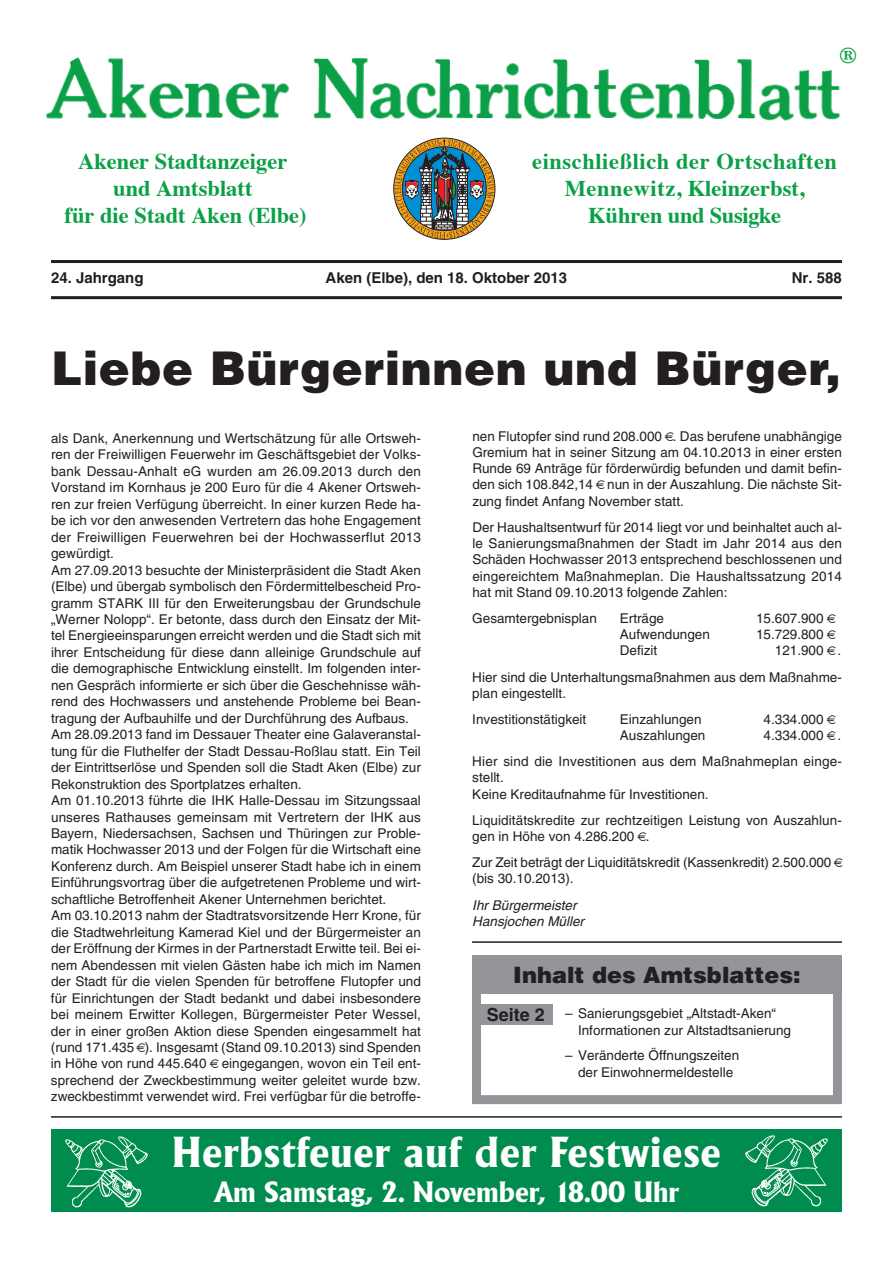
<style>
.page{position:relative;width:893px;height:1263px;background:#fff}
.page>*{position:absolute;margin:0;border:0;box-sizing:border-box;transform-origin:0 0}
.t1{font:900 46.5px "Helvetica";letter-spacing:.015em;color:#231f20}
.t2{font:700 42px "Adelon";letter-spacing:.02em;color:#fff}
.t3{font:700 28.5px "Adelon";color:#fff}
.t4{font:700 22.5px/27px "Times";letter-spacing:.025em;color:#0aa046;text-align:center}
.t5{font:700 22.5px/27px "Times";color:#0aa046;text-align:center}
.t6{font:900 22.5px "Helvetica";color:#231f20}
.t7{font:700 15px "Helvetica";color:#231f20}
.t8{font:13.5px/16.5px "Helvetica";color:#231f20}
.t9{font:italic 13.5px/16.2px "Helvetica";color:#231f20}
.s1{font-weight:700;font-size:18px}
</style>
<div class="page">
<hr style="left:51px;top:260px;width:791px;height:3px;background:#231f20">
<hr style="left:51px;top:296px;width:791px;height:3px;background:#231f20">
<img style="left:46px;top:57px;width:794px;height:64px">
<div style="left:472px;top:968px;width:370px;height:136px;border:9px solid #939598"></div>
<div style="left:472px;top:954px;width:370px;height:39px;background:#939598"></div>
<div style="left:472px;top:1004px;width:81px;height:20px;background:#939598"></div>
<hr style="left:472px;top:941px;width:370px;height:2px;background:#231f20">
<div style="left:51px;top:1130px;width:791px;height:82px;background:#008c4e"></div>
<img style="left:65px;top:1136px;width:83px;height:72px">
<img style="left:745px;top:1135px;width:83px;height:72px">
<hr style="left:51px;top:1116px;width:791px;height:2px;background:#231f20">
<svg style="left:393px;top:137px;width:103px;height:103px"></svg>
<h3 class="t5" style="left:65px;top:150px;width:244px">Akener Stadtanzeiger und Amtsblatt<br>für die Stadt Aken (Elbe)</h3>
<h3 class="t5" style="left:840px;top:44px;width:18px">®</h3>
<h3 class="t4" style="left:532px;top:150px;width:306px">einschließlich der Ortschaften<br>Mennewitz, Kleinzerbst,<br>Kühren und Susigke</h3>
<p class="t7" style="left:51px;top:273px;width:94px">24. Jahrgang</p>
<p class="t7" style="left:326px;top:273px;width:243px">Aken (Elbe), den 18. Oktober 2013</p>
<p class="t7" style="left:792px;top:273px;width:52px">Nr. 588</p>
<h1 class="t1" style="left:51px;top:341px;width:791px">Liebe Bürgerinnen und Bürger,</h1>
<p class="t8" style="left:51px;top:431px;width:371px">als Dank, Anerkennung und Wertschätzung für alle Ortsweh&shy;ren der Freiwilligen Feuerwehr im Geschäftsgebiet der Volks&shy;bank Dessau-Anhalt eG wurden am 26.09.2013 durch den Vorstand im Kornhaus je 200 Euro für die 4 Akener Ortsweh&shy;ren zur freien Verfügung überreicht. In einer kurzen Rede ha&shy;be ich vor den anwesenden Vertretern das hohe Engagement der Freiwilligen Feuerwehren bei der Hochwasserflut 2013 gewürdigt.<br>Am 27.09.2013 besuchte der Ministerpräsident die Stadt Aken (Elbe) und übergab symbolisch den Fördermittelbescheid Pro&shy;gramm STARK III für den Erweiterungsbau der Grundschule „Werner Nolopp“. Er betonte, dass durch den Einsatz der Mit&shy;tel Energieeinsparungen erreicht werden und die Stadt sich mit ihrer Entscheidung für diese dann alleinige Grundschule auf die demographische Entwicklung einstellt. Im folgenden inter&shy;nen Gespräch informierte er sich über die Geschehnisse wäh&shy;rend des Hochwassers und anstehende Probleme bei Bean&shy;tragung der Aufbauhilfe und der Durchführung des Aufbaus.<br>Am 28.09.2013 fand im Dessauer Theater eine Galaveranstal&shy;tung für die Fluthelfer der Stadt Dessau-Roßlau statt. Ein Teil der Eintrittserlöse und Spenden soll die Stadt Aken (Elbe) zur Rekonstruktion des Sportplatzes erhalten.<br>Am 01.10.2013 führte die IHK Halle-Dessau im Sitzungssaal unseres Rathauses gemeinsam mit Vertretern der IHK aus Bayern, Niedersachsen, Sachsen und Thüringen zur Proble&shy;matik Hochwasser 2013 und der Folgen für die Wirtschaft eine Konferenz durch. Am Beispiel unserer Stadt habe ich in einem Einführungsvortrag über die aufgetretenen Probleme und wirt&shy;schaftliche Betroffenheit Akener Unternehmen berichtet.<br>Am 03.10.2013 nahm der Stadtratsvorsitzende Herr Krone, für die Stadtwehrleitung Kamerad Kiel und der Bürgermeister an der Eröffnung der Kirmes in der Partnerstadt Erwitte teil. Bei ei&shy;nem Abendessen mit vielen Gästen habe ich mich im Namen der Stadt für die vielen Spenden für betroffene Flutopfer und für Einrichtungen der Stadt bedankt und dabei insbesondere bei meinem Erwitter Kollegen, Bürgermeister Peter Wessel, der in einer großen Aktion diese Spenden eingesammelt hat (rund 171.435 ). Insgesamt (Stand 09.10.2013) sind Spenden in Höhe von rund 445.640 eingegangen, wovon ein Teil ent&shy;sprechend der Zweckbestimmung weiter geleitet wurde bzw. zweckbestimmt verwendet wird. Frei verfügbar für die betroffe-</p>
<p class="t8" style="left:472px;top:429px;width:371px;text-align:justify">nen Flutopfer sind rund 208.000 . Das berufene unabhängige Gremium hat in seiner Sitzung am 04.10.2013 in einer ersten Runde 69 Anträge für förderwürdig befunden und damit befin&shy;den sich 108.842,14 nun in der Auszahlung. Die nächste Sit&shy;zung findet Anfang November statt.</p>
<p class="t8" style="left:472px;top:520px;width:371px;text-align:justify">Der Haushaltsentwurf für 2014 liegt vor und beinhaltet auch al&shy;le Sanierungsmaßnahmen der Stadt im Jahr 2014 aus den Schäden Hochwasser 2013 entsprechend beschlossenen und eingereichtem Maßnahmeplan. Die Haushaltssatzung 2014 hat mit Stand 09.10.2013 folgende Zahlen:</p>
<p class="t8" style="left:472px;top:611px;width:126px">Gesamtergebnisplan</p>
<p class="t8" style="left:620px;top:611px;width:46px">Erträge</p>
<p class="t8" style="left:756px;top:611px;width:69px">15.607.900</p>
<p class="t8" style="left:620px;top:627px;width:92px">Aufwendungen</p>
<p class="t8" style="left:756px;top:627px;width:69px">15.729.800</p>
<p class="t8" style="left:620px;top:644px;width:39px">Defizit</p>
<p class="t8" style="left:472px;top:639px;width:371px;line-height:26.1px;text-align:right">121.900 .<br>Hier sind die Unterhaltungsmaßnahmen aus dem Maßnahme-</p>
<p class="t8" style="left:472px;top:681px;width:116px;line-height:26.1px">plan eingestellt.<br>Investitionstätigkeit</p>
<p class="t8" style="left:620px;top:712px;width:83px">Einzahlungen</p>
<p class="t8" style="left:764px;top:712px;width:62px">4.334.000</p>
<p class="t8" style="left:620px;top:728px;width:87px">Auszahlungen</p>
<p class="t8" style="left:472px;top:724px;width:371px;line-height:26.1px;text-align:right">4.334.000 .<br>Hier sind die Investitionen aus dem Maßnahmeplan einge-</p>
<p class="t8" style="left:472px;top:771px;width:238px">stellt.<br>Keine Kreditaufnahme für Investitionen.</p>
<p class="t8" style="left:472px;top:813px;width:371px">Liquiditätskredite zur rechtzeitigen Leistung von Auszahlun&shy;gen in Höhe von 4.286.200 .</p>
<p class="t8" style="left:472px;top:856px;width:361px">Zur Zeit beträgt der Liquiditätskredit (Kassenkredit) 2.500.000 (bis 30.10.2013).</p>
<p class="t9" style="left:472px;top:898px;width:113px">Ihr Bürgermeister<br>Hansjochen Müller</p>
<h3 class="t6" style="left:513px;top:962px;width:289px">Inhalt des Amtsblattes:</h3>
<p class="t8" style="left:578px;top:1007px;width:215px;text-indent:-91px"><span class="s1">Seite 2</span> – Sanierungsgebiet „Altstadt-Aken“<br>Informationen zur Altstadtsanierung</p>
<p class="t8" style="left:565px;top:1049px;width:176px;text-align:center">– Veränderte Öffnungszeiten der Einwohnermeldestelle</p>
<h2 class="t2" style="left:172px;top:1128px;width:550px">Herbstfeuer auf der Festwiese</h2>
<h3 class="t3" style="left:214px;top:1175px;width:466px">Am Samstag, 2. November, 18.00 Uhr</h3>
</div>
